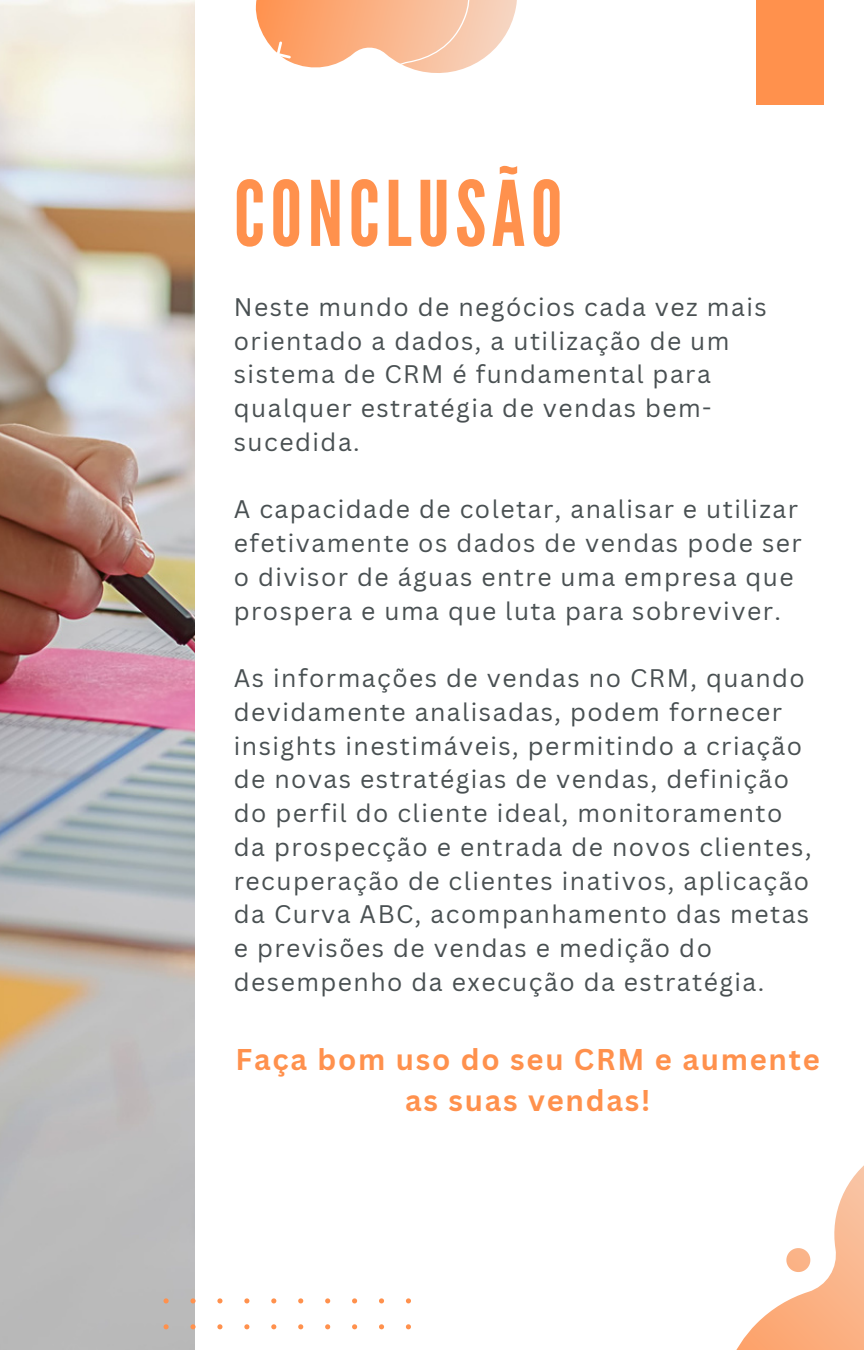
<style>
.page{position:relative;width:864px;height:1350px;background:#fff}
.page>*{position:absolute;margin:0;border:0;box-sizing:border-box;transform-origin:0 0}
.t1{font:90px "League Gothic";letter-spacing:.06em;color:#ff914d}
.t2{font:700 29.25px/40.5px "Canva Sans";letter-spacing:.06em;color:#ff914d;text-align:center}
.t3{font:24.75px/33.8px "Canva Sans";letter-spacing:.06em;color:#495052}
</style>
<div class="page">
<img style="left:0;top:0;width:194px;height:1350px">
<div style="left:756px;top:0;width:67px;height:104px;background:#ff914d"></div>
<svg style="left:736px;top:1165px;width:128px;height:185px"></svg>
<svg style="left:781px;top:1243px;width:34px;height:34px"></svg>
<svg style="left:194px;top:0;width:323px;height:132px"></svg>
<svg style="left:164px;top:1298px;width:247px;height:52px"></svg>
<p class="t1" style="left:234px;top:162px;width:330px">CONCLUSÃO</p>
<p class="t3" style="left:234px;top:289px;width:534px">Neste mundo de negócios cada vez mais orientado a dados, a utilização de um sistema de CRM é fundamental para qualquer estratégia de vendas bem&shy;sucedida.</p>
<p class="t3" style="left:234px;top:492px;width:570px">A capacidade de coletar, analisar e utilizar efetivamente os dados de vendas pode ser o divisor de águas entre uma empresa que prospera e uma que luta para sobreviver.</p>
<p class="t3" style="left:234px;top:661px;width:579px">As informações de vendas no CRM, quando devidamente analisadas, podem fornecer insights inestimáveis, permitindo a criação de novas estratégias de vendas, definição do perfil do cliente ideal, monitoramento da prospecção e entrada de novos clientes, recuperação de clientes inativos, aplicação da Curva ABC, acompanhamento das metas e previsões de vendas e medição do desempenho da execução da estratégia.</p>
<p class="t2" style="left:236px;top:1039px;width:586px">Faça bom uso do seu CRM e aumente as suas vendas!</p>
</div>
